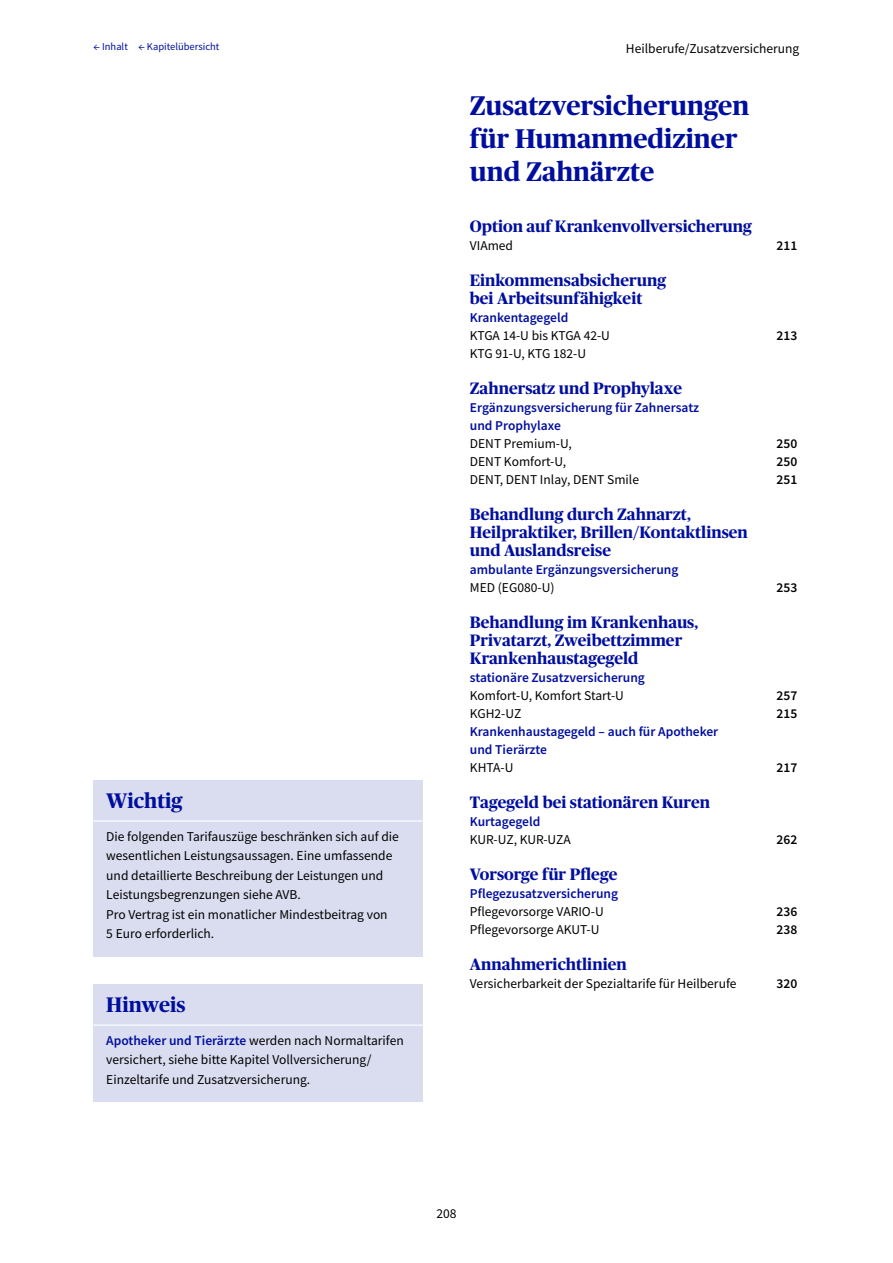
<style>
.page{position:relative;width:893px;height:1263px;background:#fff}
.page>*{position:absolute;margin:0;border:0;box-sizing:border-box;transform-origin:0 0}
.t1{font:700 27px/33px "Publico Headline";color:#000e9e}
.t2{font:700 21px "Publico Headline";color:#000e9e}
.t3{font:700 16.5px/18px "Publico Headline";color:#000e9e}
.t4{font:13.5px/19.5px "Source Sans Pro";color:#000}
.t5{font:600 13.5px/18px "Source Sans Pro";color:#000e9e}
.t6{font:600 13.5px "Source Sans Pro";color:#000}
.t7{font:10.5px "Source Sans Pro";color:#000e9e}
.s1{font-weight:600;color:#000e9e}
</style>
<div class="page">
<div style="left:94px;top:780px;width:329px;height:47px;background:#daddf0"></div>
<hr style="left:94px;top:820px;width:329px;height:1px;background:#fff">
<div style="left:94px;top:822px;width:329px;height:95px;background:#daddf0"></div>
<div style="left:94px;top:900px;width:329px;height:56px;background:#daddf0"></div>
<div style="left:94px;top:984px;width:329px;height:47px;background:#daddf0"></div>
<hr style="left:94px;top:1024px;width:329px;height:2px;background:#fff">
<div style="left:94px;top:1026px;width:329px;height:76px;background:#daddf0"></div>
<p class="t7" style="left:94px;top:40px;width:127px">← Inhalt ← Kapitelübersicht</p>
<h2 class="t2" style="left:106px;top:785px;width:78px">Wichtig</h2>
<p class="t4" style="left:106px;top:826px;width:294px">Die folgenden Tarifauszüge beschränken sich auf die wesentlichen Leistungsaussagen. Eine umfassende und detaillierte Beschreibung der Leistungen und Leistungsbegrenzungen siehe AVB.<br>Pro Vertrag ist ein monatlicher Mindestbeitrag von<br>5 Euro erforderlich.</p>
<h2 class="t2" style="left:106px;top:989px;width:81px">Hinweis</h2>
<p class="t4" style="left:106px;top:1031px;width:299px"><span class="s1">Apotheker und Tierärzte</span> werden nach Normaltarifen versichert, siehe bitte Kapitel Vollversicherung/<br>Einzeltarife und Zusatzversicherung.</p>
<p class="t4" style="left:626px;top:38px;width:175px">Heilberufe/Zusatzversicherung</p>
<h1 class="t1" style="left:470px;top:88px;width:281px">Zusatzversicherungen für Humanmediziner und Zahnärzte</h1>
<p class="t3" style="left:470px;top:216px;width:284px">Option auf Krankenvollversicherung</p>
<p class="t4" style="left:470px;top:236px;width:45px">VIAmed</p>
<p class="t6" style="left:776px;top:237px;width:22px">211</p>
<p class="t3" style="left:470px;top:270px;width:198px">Einkommensabsicherung bei Arbeitsunfähigkeit</p>
<p class="t5" style="left:470px;top:309px;width:100px">Krankentagegeld</p>
<p class="t4" style="left:470px;top:326px;width:142px">KTGA 14-U bis KTGA 42-U</p>
<p class="t6" style="left:776px;top:327px;width:22px">213</p>
<p class="t4" style="left:470px;top:344px;width:118px">KTG 91-U, KTG 182-U</p>
<p class="t3" style="left:470px;top:378px;width:214px">Zahnersatz und Prophylaxe</p>
<p class="t5" style="left:470px;top:399px;width:231px">Ergänzungsversicherung für Zahnersatz und Prophylaxe</p>
<p class="t4" style="left:470px;top:434px;width:104px">DENT Premium-U,</p>
<p class="t6" style="left:776px;top:435px;width:22px">250</p>
<p class="t4" style="left:470px;top:452px;width:98px">DENT Komfort-U,</p>
<p class="t6" style="left:776px;top:453px;width:22px">250</p>
<p class="t4" style="left:470px;top:470px;width:171px">DENT, DENT Inlay, DENT Smile</p>
<p class="t6" style="left:776px;top:471px;width:22px">251</p>
<p class="t3" style="left:470px;top:504px;width:279px">Behandlung durch Zahnarzt,<br>Heilpraktiker, Brillen/Kontaktlinsen und Auslandsreise</p>
<p class="t5" style="left:470px;top:561px;width:210px">ambulante Ergänzungsversicherung</p>
<p class="t4" style="left:470px;top:578px;width:86px">MED (EG080-U)</p>
<p class="t6" style="left:776px;top:579px;width:22px">253</p>
<p class="t3" style="left:470px;top:612px;width:230px">Behandlung im Krankenhaus,<br>Privatarzt, Zweibettzimmer<br>Krankenhaustagegeld</p>
<p class="t5" style="left:470px;top:669px;width:177px">stationäre Zusatzversicherung</p>
<p class="t4" style="left:470px;top:686px;width:156px">Komfort-U, Komfort Start-U</p>
<p class="t6" style="left:776px;top:687px;width:22px">257</p>
<p class="t4" style="left:470px;top:704px;width:53px">KGH2-UZ</p>
<p class="t6" style="left:776px;top:705px;width:22px">215</p>
<p class="t5" style="left:470px;top:723px;width:250px">Krankenhaustagegeld – auch für Apotheker und Tierärzte</p>
<p class="t4" style="left:470px;top:758px;width:45px">KHTA-U</p>
<p class="t6" style="left:776px;top:759px;width:22px">217</p>
<p class="t3" style="left:470px;top:792px;width:242px">Tagegeld bei stationären Kuren</p>
<p class="t5" style="left:470px;top:813px;width:72px">Kurtagegeld</p>
<p class="t4" style="left:470px;top:830px;width:102px">KUR-UZ, KUR-UZA</p>
<p class="t6" style="left:776px;top:831px;width:22px">262</p>
<p class="t3" style="left:470px;top:864px;width:149px">Vorsorge für Pflege</p>
<p class="t5" style="left:470px;top:885px;width:150px">Pflegezusatzversicherung</p>
<p class="t4" style="left:470px;top:902px;width:135px">Pflegevorsorge VARIO-U</p>
<p class="t6" style="left:776px;top:903px;width:22px">236</p>
<p class="t4" style="left:470px;top:920px;width:131px">Pflegevorsorge AKUT-U</p>
<p class="t6" style="left:776px;top:921px;width:22px">238</p>
<p class="t3" style="left:470px;top:954px;width:158px">Annahmerichtlinien</p>
<p class="t4" style="left:470px;top:974px;width:268px">Versicherbarkeit der Spezialtarife für Heilberufe</p>
<p class="t6" style="left:776px;top:975px;width:22px">320</p>
<p class="t4" style="left:436px;top:1203px;width:22px">208</p>
</div>
